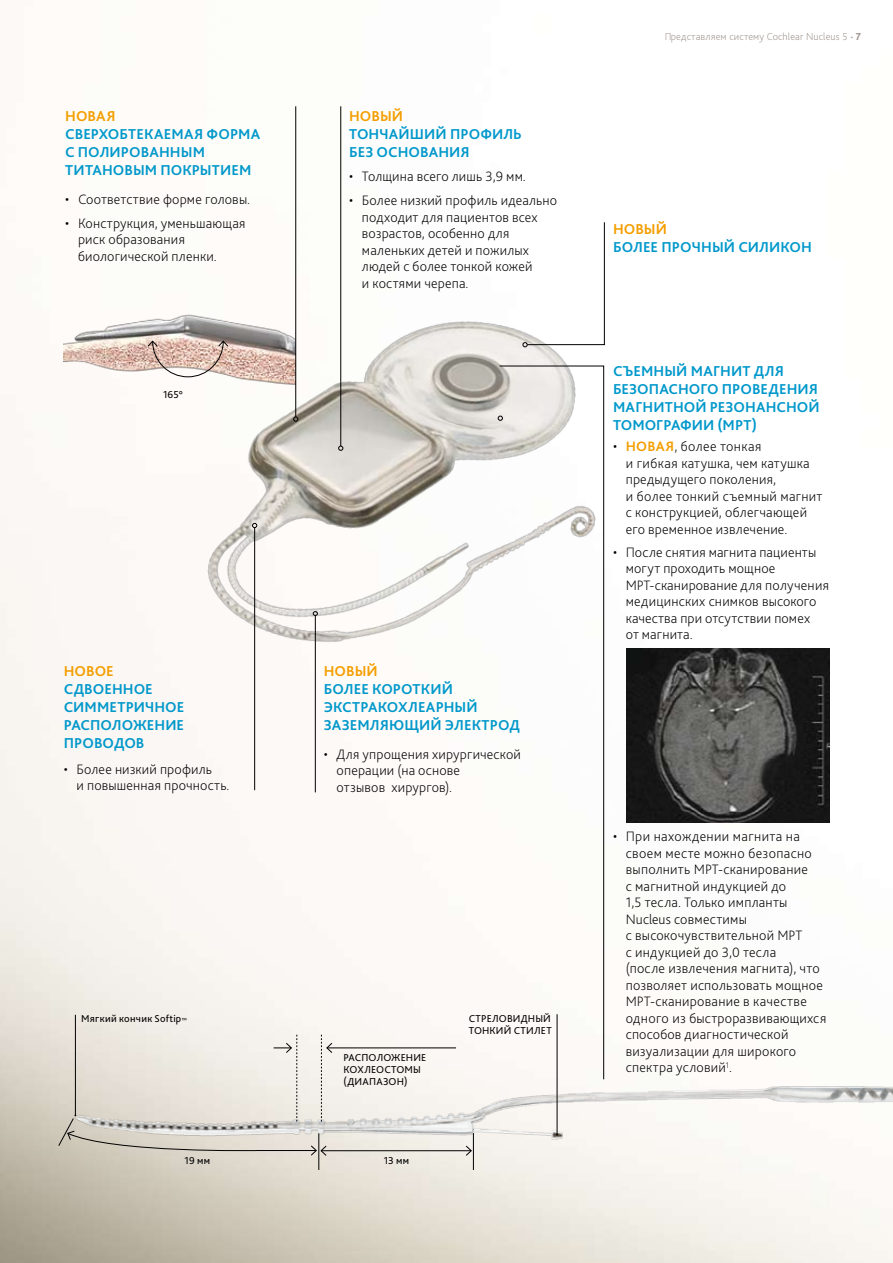
<style>
.page{position:relative;width:893px;height:1263px;background:#fff}
.page>*{position:absolute;margin:0;border:0;box-sizing:border-box;transform-origin:0 0}
.t1{font:700 15px/18px "Bliss Pro";letter-spacing:.005em;color:#0098cb}
.t2{font:700 15px "Bliss Pro";color:#f49e00}
.t3{font:200 14.25px/16.5px "Bliss Pro";letter-spacing:.015em;color:#000}
.t4{font:700 14.25px "Bliss Pro";color:#f49e00}
.t5{font:10.5px/12px "Bliss Pro";letter-spacing:.015em;color:#000}
.t6{font:200 10.5px "Bliss Pro";letter-spacing:.01em;color:#9f958f}
.s1{font-size:6.15px}
.s2{font-weight:800}
.s3{font-weight:200;color:#000}
</style>
<div class="page">
<img style="left:0;top:106px;width:893px;height:1157px">
<img style="left:145px;top:217px;width:552px;height:532px">
<hr style="left:340px;top:106px;width:1px;height:340px;background:#000">
<svg style="left:338px;top:446px;width:5px;height:5px"></svg>
<svg style="left:523px;top:222px;width:82px;height:125px"></svg>
<hr style="left:254px;top:528px;width:1px;height:262px;background:#000">
<svg style="left:252px;top:523px;width:5px;height:5px"></svg>
<hr style="left:315px;top:615px;width:1px;height:177px;background:#000">
<svg style="left:313px;top:611px;width:5px;height:5px"></svg>
<img style="left:64px;top:310px;width:231px;height:78px">
<svg style="left:147px;top:340px;width:82px;height:37px;background:#d7beb4"></svg>
<hr style="left:295px;top:106px;width:1px;height:311px;background:#000">
<svg style="left:293px;top:417px;width:5px;height:4px"></svg>
<svg style="left:499px;top:365px;width:105px;height:676px"></svg>
<img style="left:626px;top:649px;width:203px;height:173px">
<img style="left:68px;top:1041px;width:825px;height:125px">
<hr style="left:473px;top:1133px;width:1px;height:37px;background:#000">
<hr style="left:319px;top:1133px;width:1px;height:37px;background:#000">
<hr style="left:321px;top:1150px;width:150px;height:1px;background:#000">
<svg style="left:465px;top:1145px;width:7px;height:11px"></svg>
<hr style="left:557px;top:1014px;width:1px;height:121px;background:#000">
<hr style="left:75px;top:1015px;width:1px;height:100px;background:#000">
<hr style="left:327px;top:1047px;width:129px;height:1px;background:#000">
<svg style="left:58px;top:1035px;width:275px;height:121px;background:#e1dcd4"></svg>
<p class="t2" style="left:65px;top:107px;width:11px">Новая</p>
<p class="t1" style="left:65px;top:125px;width:10px">свер</p>
<p class="t1" style="left:99px;top:125px;width:161px">хобтекаемая форма</p>
<p class="t1" style="left:65px;top:143px;width:11px">сполирова</p>
<p class="t1" style="left:159px;top:143px;width:47px">нным</p>
<p class="t1" style="left:65px;top:161px;width:11px">тита</p>
<p class="t1" style="left:102px;top:161px;width:151px">новым покрытием</p>
<p class="t3" style="left:65px;top:190px;width:186px">• Соответствие форме головы.</p>
<p class="t3" style="left:78px;top:214px;width:169px;text-indent:-13px">• Конструкция, уменьшающая риск образования биологической пленки.</p>
<p class="t5" style="left:163px;top:389px;width:21px">165°</p>
<p class="t2" style="left:349px;top:107px;width:43px">НОВЫЙ</p>
<p class="t1" style="left:349px;top:125px;width:112px">тончайши й про</p>
<p class="t1" style="left:480px;top:125px;width:43px">филь</p>
<p class="t1" style="left:349px;top:143px;width:18px">безос</p>
<p class="t1" style="left:398px;top:143px;width:22px">нова</p>
<p class="t1" style="left:438px;top:143px;width:21px">ния</p>
<p class="t3" style="left:349px;top:168px;width:178px">• Толщина всего лишь 3,9 мм.</p>
<p class="t3" style="left:362px;top:192px;width:197px;text-indent:-13px">• Более низкий профиль идеально подходит для пациентов всех возрастов, особенно для маленьких детей и пожилых людей с более тонкой кожей<br>и костями черепа.</p>
<p class="t2" style="left:64px;top:662px;width:52px">НОВОЕ</p>
<p class="t1" style="left:64px;top:680px;width:11px">сдвое</p>
<p class="t1" style="left:64px;top:680px;width:80px;text-indent:48px">нное симметри</p>
<p class="t1" style="left:145px;top:698px;width:31px">чное</p>
<p class="t1" style="left:64px;top:716px;width:11px">располо</p>
<p class="t1" style="left:133px;top:716px;width:42px">жение</p>
<p class="t1" style="left:64px;top:734px;width:11px">проводов</p>
<p class="t3" style="left:77px;top:760px;width:155px;text-indent:-13px">• Более низкий профиль<br>и повышенная прочность.</p>
<p class="t5" style="left:81px;top:1013px;width:107px">Мягкий кончик Softip<span class="s1">™</span></p>
<p class="t2" style="left:324px;top:662px;width:43px">НОВЫЙ</p>
<p class="t1" style="left:324px;top:680px;width:19px">более</p>
<p class="t1" style="left:372px;top:680px;width:20px">корот</p>
<p class="t1" style="left:421px;top:680px;width:34px">кий</p>
<p class="t1" style="left:324px;top:698px;width:28px">экстра</p>
<p class="t1" style="left:378px;top:698px;width:41px">кохлеар</p>
<p class="t1" style="left:444px;top:698px;width:35px">ный</p>
<p class="t1" style="left:324px;top:716px;width:10px">зазе</p>
<p class="t1" style="left:357px;top:716px;width:135px">мля ющи й электрод</p>
<p class="t3" style="left:337px;top:745px;width:186px;text-indent:-13px">• Для упрощения хирургической операции (на основе<br>отзывов хирургов).</p>
<p class="t5" style="left:343px;top:1052px;width:84px">РАСПОЛОЖЕНИЕ<br>КОХЛЕОСТОМЫ (ДИАПАЗОН)</p>
<p class="t5" style="left:469px;top:1013px;width:84px">СТРЕЛОВИДНЫЙ<br>ТОНКИЙ стилет</p>
<p class="t5" style="left:184px;top:1154px;width:27px">19 мм</p>
<p class="t5" style="left:384px;top:1154px;width:27px">13 мм</p>
<p class="t6" style="left:664px;top:30px;width:198px">Представляем систему Cochlear Nucleus 5 <span class="s2">· 7</span></p>
<p class="t2" style="left:613px;top:220px;width:43px">НОВЫЙ</p>
<p class="t1" style="left:613px;top:237px;width:19px">более</p>
<p class="t1" style="left:661px;top:237px;width:11px">про</p>
<p class="t1" style="left:691px;top:237px;width:58px">чный сили</p>
<p class="t1" style="left:780px;top:237px;width:33px">кон</p>
<p class="t1" style="left:613px;top:362px;width:152px">Съемный магнит для безопас</p>
<p class="t1" style="left:678px;top:380px;width:54px">ного проведе</p>
<p class="t1" style="left:787px;top:380px;width:21px">ния</p>
<p class="t1" style="left:613px;top:398px;width:107px">магнитной резо</p>
<p class="t1" style="left:613px;top:398px;width:208px;text-indent:132px">нансной томографии (МРТ)</p>
<p class="t4" style="left:613px;top:438px;width:22px"><span class="s3">•</span> Новая</p>
<p class="t3" style="left:626px;top:438px;width:198px;text-indent:49px">, более тонкая<br>и гибкая катушка, чем катушка предыдущего поколения,<br>и более тонкий съемный магнит с конструкцией, облегчающей его временное извлечение.</p>
<p class="t3" style="left:626px;top:543px;width:205px;text-indent:-13px">• После снятия магнита пациенты могут проходить мощное<br>МРТ‑сканирование для получения медицинских снимков высокого качества при отсутствии помех<br>от магнита.</p>
<p class="t3" style="left:626px;top:828px;width:202px;text-indent:-13px">• При нахождении магнита на своем месте можно безопасно выполнить МРТ‑сканирование<br>с магнитной индукцией до<br>1,5 тесла. Только импланты<br>Nucleus совместимы<br>с высокочувствительной МРТ<br>с индукцией до 3,0 тесла<br>(после извлечения магнита), что позволяет использовать мощное<br>МРТ-сканирование в качестве одного из быстроразвивающихся способов диагностической визуализации для широкого спектра условий<sup>1</sup>.</p>
</div>
